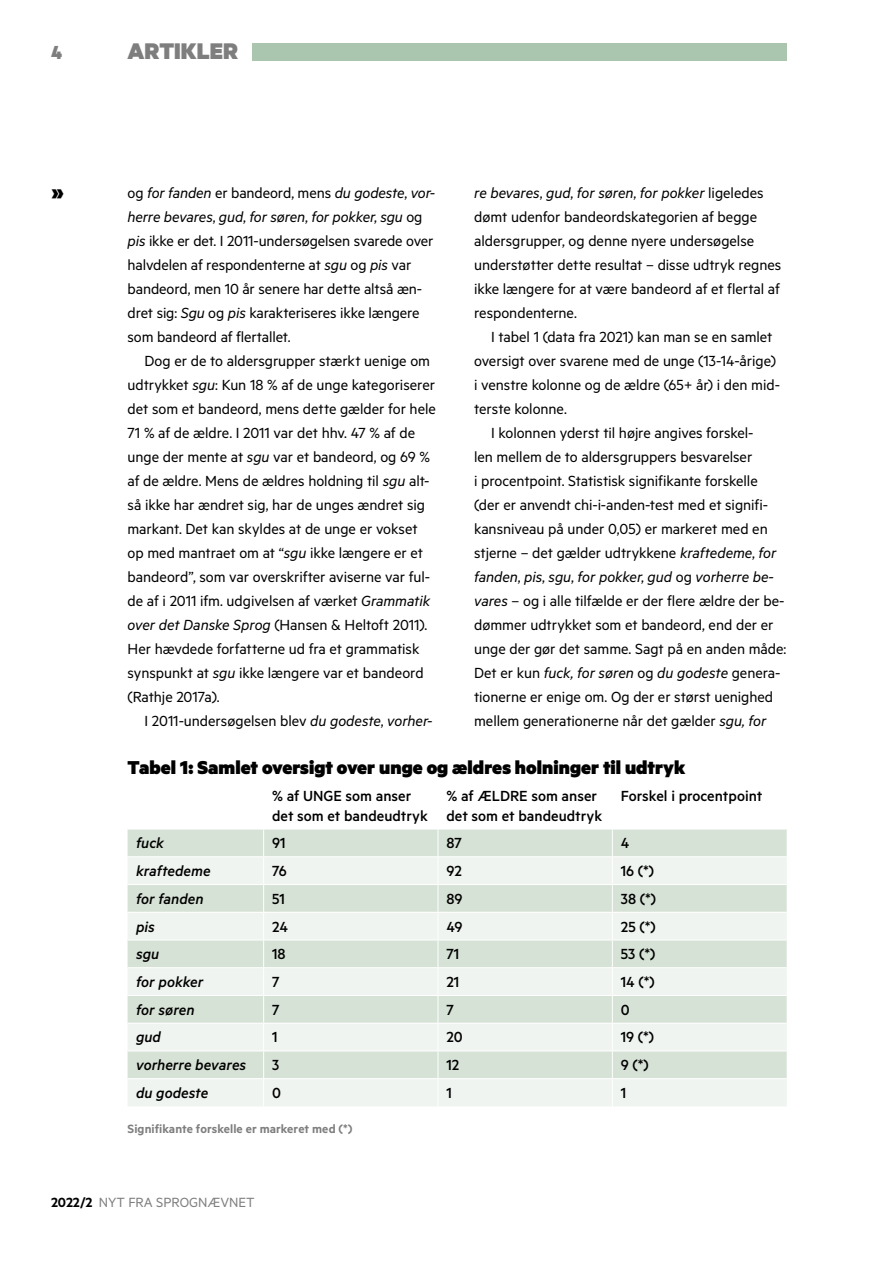
<style>
.page{position:relative;width:893px;height:1263px;background:#fff}
.page>*{position:absolute;margin:0;border:0;box-sizing:border-box;transform-origin:0 0}
.t1{font:900 27px "Metric";color:#000}
.t2{font:900 25.5px "Metric";color:#7e7e7f}
.t3{font:900 21.3px "Metric";color:#7e7e7f}
.t4{font:900 21px "Metric";color:#000}
.t5{font:16.5px/24px "Metric";letter-spacing:-.005em;color:#000}
.t6{font:500 16.5px/19.5px "Metric";color:#000}
.t7{font:italic 16.5px "Metric";letter-spacing:-.005em;color:#000}
.t8{font:italic 500 16.5px "Metric";color:#000}
.t9{font:15px "Metric";color:#7e7e7f}
.t10{font:600 13.5px "Metric";letter-spacing:.005em;color:#7e7e7f}
.s1{font-style:italic}
.s2{font-style:normal}
.s3{font-weight:600;color:#000}
</style>
<div class="page">
<div style="left:252px;top:43px;width:535px;height:17px;background:#abc6af"></div>
<div style="left:128px;top:830px;width:659px;height:26px;background:#d7e2d7"></div>
<svg style="left:128px;top:857px;width:659px;height:249px;fill:#eff4f0"></svg>
<hr style="left:128px;top:884px;width:136px;height:1px;background:#fff">
<hr style="left:264px;top:884px;width:174px;height:1px;background:#fff">
<hr style="left:438px;top:884px;width:174px;height:1px;background:#fff">
<hr style="left:612px;top:884px;width:175px;height:1px;background:#fff">
<hr style="left:128px;top:912px;width:136px;height:1px;background:#fff">
<hr style="left:264px;top:912px;width:174px;height:1px;background:#fff">
<hr style="left:438px;top:912px;width:174px;height:1px;background:#fff">
<hr style="left:612px;top:912px;width:175px;height:1px;background:#fff">
<hr style="left:128px;top:940px;width:136px;height:1px;background:#fff">
<hr style="left:264px;top:940px;width:174px;height:1px;background:#fff">
<hr style="left:438px;top:940px;width:174px;height:1px;background:#fff">
<hr style="left:612px;top:940px;width:175px;height:1px;background:#fff">
<hr style="left:128px;top:967px;width:136px;height:1px;background:#fff">
<hr style="left:264px;top:967px;width:174px;height:1px;background:#fff">
<hr style="left:438px;top:967px;width:174px;height:1px;background:#fff">
<hr style="left:612px;top:967px;width:175px;height:1px;background:#fff">
<hr style="left:128px;top:995px;width:136px;height:1px;background:#fff">
<hr style="left:264px;top:995px;width:174px;height:1px;background:#fff">
<hr style="left:438px;top:995px;width:174px;height:1px;background:#fff">
<hr style="left:612px;top:995px;width:175px;height:1px;background:#fff">
<hr style="left:128px;top:1023px;width:136px;height:1px;background:#fff">
<hr style="left:264px;top:1023px;width:174px;height:1px;background:#fff">
<hr style="left:438px;top:1023px;width:174px;height:1px;background:#fff">
<hr style="left:612px;top:1023px;width:175px;height:1px;background:#fff">
<hr style="left:128px;top:1050px;width:136px;height:1px;background:#fff">
<hr style="left:264px;top:1050px;width:174px;height:1px;background:#fff">
<hr style="left:438px;top:1050px;width:174px;height:1px;background:#fff">
<hr style="left:612px;top:1050px;width:175px;height:1px;background:#fff">
<hr style="left:128px;top:1078px;width:136px;height:1px;background:#fff">
<hr style="left:264px;top:1078px;width:174px;height:1px;background:#fff">
<svg style="left:263px;top:829px;width:1px;height:277px"></svg>
<hr style="left:438px;top:1078px;width:174px;height:1px;background:#fff">
<svg style="left:438px;top:829px;width:1px;height:277px"></svg>
<hr style="left:612px;top:1078px;width:175px;height:1px;background:#fff">
<svg style="left:612px;top:829px;width:1px;height:277px"></svg>
<p class="t3" style="left:51px;top:39px;width:13px">4</p>
<h1 class="t1" style="left:51px;top:176px;width:15px">»</h1>
<h2 class="t2" style="left:128px;top:35px;width:112px">ARTIKLER</h2>
<p class="t5" style="left:128px;top:180px;width:309px">og <span class="s1">for fanden</span> er bandeord, mens <span class="s1">du godeste</span>, <span class="s1">vor&shy;herre bevares</span>, <span class="s1">gud</span>, <span class="s1">for søren</span>, <span class="s1">for pokker</span>, <span class="s1">sgu</span> og <span class="s1">pis</span> ikke er det. I 2011-undersøgelsen svarede over halvdelen af respondenterne at <span class="s1">sgu</span> og <span class="s1">pis</span> var bandeord, men 10 år senere har dette altså æn&shy;dret sig: <span class="s1">Sgu</span> og <span class="s1">pis</span> karakteriseres ikke længere som bandeord af flertallet.</p>
<p class="t5" style="left:128px;top:348px;width:310px;text-indent:17px">Dog er de to aldersgrupper stærkt uenige om udtrykket <span class="s1">sgu</span>: Kun 18 % af de unge kategoriserer det som et bandeord, mens dette gælder for hele 71 % af de ældre. I 2011 var det hhv. 47 % af de unge der mente at <span class="s1">sgu</span> var et bandeord, og 69 % af de ældre. Mens de ældres holdning til <span class="s1">sgu</span> alt&shy;så ikke har ændret sig, har de unges ændret sig markant. Det kan skyldes at de unge er vokset op med mantraet om at “<span class="s1">sgu</span> ikke længere er et bandeord”, som var overskrifter aviserne var ful&shy;de af i 2011 ifm. udgivelsen af værket <span class="s1">Grammatik over det Danske Sprog</span> (Hansen &amp; Heltoft 2011).<br>Her hævdede forfatterne ud fra et grammatisk synspunkt at <span class="s1">sgu</span> ikke længere var et bandeord (Rathje 2017a).</p>
<p class="t5" style="left:145px;top:708px;width:290px">I 2011-undersøgelsen blev <span class="s1">du godeste</span>, <span class="s1">vorher-</span></p>
<p class="t5" style="left:474px;top:180px;width:309px"><span class="s1">re bevares</span>, <span class="s1">gud</span>, <span class="s1">for søren</span>, <span class="s1">for pokker</span> ligeledes dømt udenfor bandeordskategorien af begge aldersgrupper, og denne nyere undersøgelse understøtter dette resultat – disse udtryk regnes ikke længere for at være bandeord af et flertal af respondenterne.</p>
<p class="t5" style="left:491px;top:324px;width:283px">I tabel 1 (data fra 2021) kan man se en samlet</p>
<p class="t5" style="left:474px;top:348px;width:303px">oversigt over svarene med de unge (13-14-årige)</p>
<p class="t5" style="left:474px;top:372px;width:307px">i venstre kolonne og de ældre (65+ år) i den mid-</p>
<p class="t5" style="left:474px;top:396px;width:94px">terste kolonne.</p>
<p class="t5" style="left:491px;top:420px;width:264px">I kolonnen yderst til højre angives forskel-</p>
<p class="t5" style="left:474px;top:444px;width:280px">len mellem de to aldersgruppers besvarelser</p>
<p class="t5" style="left:474px;top:468px;width:285px">i procentpoint. Statistisk signifikante forskelle</p>
<p class="t5" style="left:474px;top:492px;width:295px">(der er anvendt chi-i-anden-test med et signifi-</p>
<p class="t5" style="left:474px;top:516px;width:295px">kansniveau på under 0,05) er markeret med en</p>
<p class="t5" style="left:474px;top:540px;width:304px">stjerne – det gælder udtrykkene <span class="s1">kraftedeme</span>, <span class="s1">for</span></p>
<p class="t7" style="left:474px;top:567px;width:301px">fanden<span class="s2">,</span> pis<span class="s2">,</span> sgu<span class="s2">,</span> for pokker<span class="s2">,</span> gud <span class="s2">og</span> vorherre be-</p>
<p class="t5" style="left:474px;top:588px;width:312px"><span class="s1">vares</span> – og i alle tilfælde er der flere ældre der be-</p>
<p class="t5" style="left:474px;top:612px;width:301px">dømmer udtrykket som et bandeord, end der er</p>
<p class="t5" style="left:474px;top:636px;width:314px">unge der gør det samme. Sagt på en anden måde:</p>
<p class="t7" style="left:474px;top:663px;width:308px"><span class="s2">Det er kun</span> fuck, for søren <span class="s2">og</span> du godeste <span class="s2">genera-</span></p>
<p class="t5" style="left:474px;top:684px;width:301px">tionerne er enige om. Og der er størst uenighed</p>
<p class="t5" style="left:474px;top:708px;width:294px">mellem generationerne når det gælder <span class="s1">sgu, for</span></p>
<p class="t4" style="left:128px;top:754px;width:559px">Tabel 1: Samlet oversigt over unge og ældres holninger til udtryk</p>
<p class="t6" style="left:272px;top:786px;width:157px">% af UNGE som anser det som et bandeudtryk</p>
<p class="t6" style="left:446px;top:786px;width:157px">% af ÆLDRE som anser det som et bandeudtryk</p>
<p class="t6" style="left:621px;top:786px;width:143px">Forskel i procentpoint</p>
<p class="t8" style="left:136px;top:833px;width:29px">fuck</p>
<p class="t6" style="left:272px;top:833px;width:15px">91</p>
<p class="t6" style="left:446px;top:833px;width:17px">87</p>
<p class="t6" style="left:621px;top:833px;width:10px">4</p>
<p class="t8" style="left:136px;top:861px;width:76px">kraftedeme</p>
<p class="t6" style="left:272px;top:861px;width:16px">76</p>
<p class="t6" style="left:446px;top:861px;width:17px">92</p>
<p class="t6" style="left:621px;top:861px;width:35px">16 (*)</p>
<p class="t8" style="left:136px;top:889px;width:69px">for fanden</p>
<p class="t6" style="left:272px;top:888px;width:14px">51</p>
<p class="t6" style="left:446px;top:888px;width:18px">89</p>
<p class="t6" style="left:621px;top:888px;width:37px">38 (*)</p>
<p class="t8" style="left:136px;top:917px;width:20px">pis</p>
<p class="t6" style="left:272px;top:916px;width:17px">24</p>
<p class="t6" style="left:446px;top:916px;width:18px">49</p>
<p class="t6" style="left:621px;top:916px;width:36px">25 (*)</p>
<p class="t8" style="left:136px;top:944px;width:25px">sgu</p>
<p class="t6" style="left:272px;top:944px;width:15px">18</p>
<p class="t6" style="left:446px;top:944px;width:14px">71</p>
<p class="t6" style="left:621px;top:944px;width:36px">53 (*)</p>
<p class="t8" style="left:136px;top:972px;width:69px">for pokker</p>
<p class="t6" style="left:272px;top:972px;width:9px">7</p>
<p class="t6" style="left:446px;top:972px;width:14px">21</p>
<p class="t6" style="left:621px;top:972px;width:35px">14 (*)</p>
<p class="t8" style="left:136px;top:1000px;width:60px">for søren</p>
<p class="t6" style="left:272px;top:999px;width:9px">7</p>
<p class="t6" style="left:446px;top:999px;width:9px">7</p>
<p class="t6" style="left:621px;top:999px;width:10px">0</p>
<p class="t8" style="left:136px;top:1028px;width:27px">gud</p>
<p class="t6" style="left:272px;top:1027px;width:7px">1</p>
<p class="t6" style="left:446px;top:1027px;width:18px">20</p>
<p class="t6" style="left:621px;top:1027px;width:35px">19 (*)</p>
<p class="t8" style="left:136px;top:1055px;width:112px">vorherre bevares</p>
<p class="t6" style="left:272px;top:1055px;width:9px">3</p>
<p class="t6" style="left:446px;top:1055px;width:14px">12</p>
<p class="t6" style="left:621px;top:1055px;width:29px">9 (*)</p>
<p class="t8" style="left:136px;top:1083px;width:74px">du godeste</p>
<p class="t6" style="left:272px;top:1082px;width:10px">0</p>
<p class="t6" style="left:446px;top:1082px;width:7px">1</p>
<p class="t6" style="left:621px;top:1082px;width:7px">1</p>
<p class="t10" style="left:128px;top:1121px;width:226px">Signifikante forskelle er markeret med (*)</p>
<p class="t9" style="left:51px;top:1193px;width:205px"><span class="s3">2022/2</span> NYT FRA SPROGNÆVNET</p>
</div>
